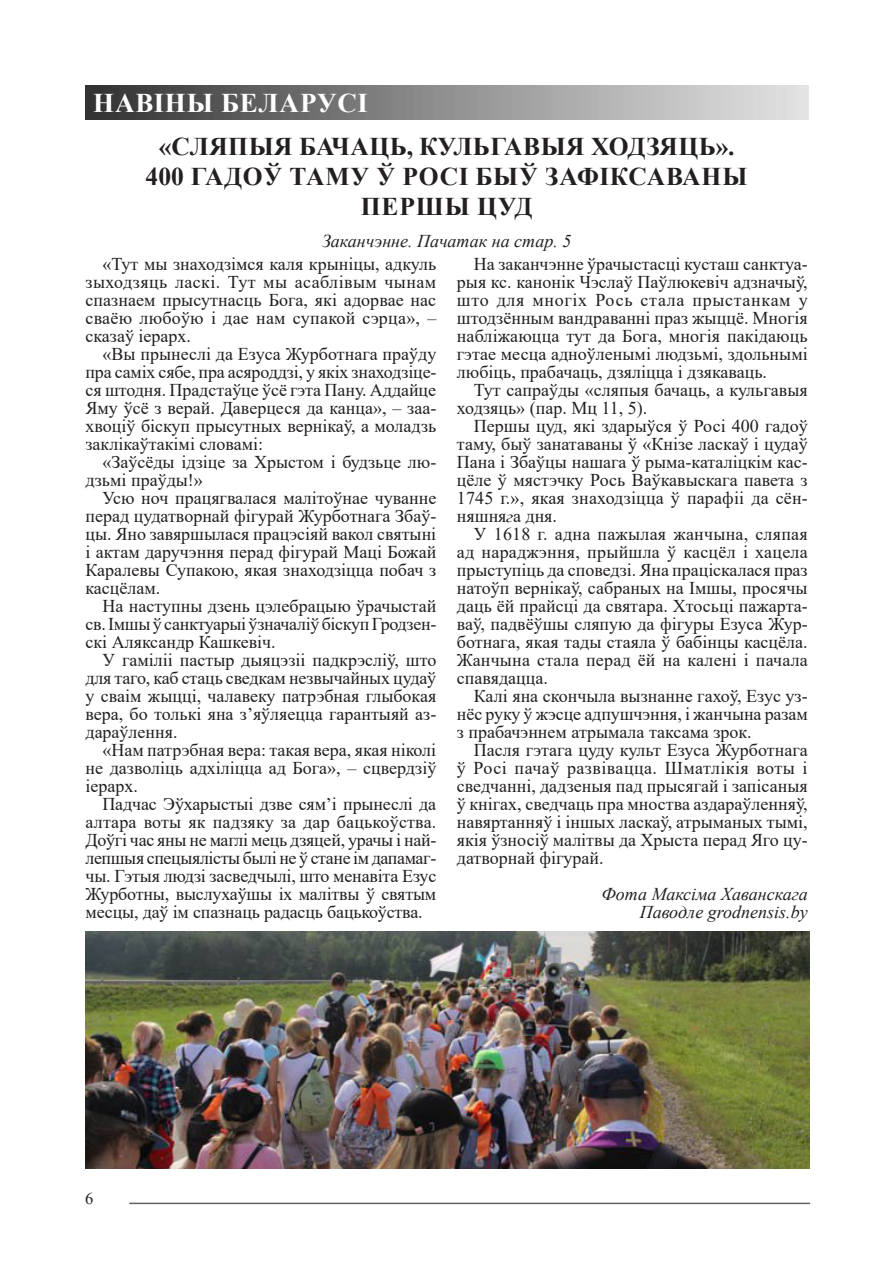
<style>
.page{position:relative;width:893px;height:1263px;background:#fff}
.page>*{position:absolute;margin:0;border:0;box-sizing:border-box;transform-origin:0 0}
.t1{font:700 27px "Times New Roman";letter-spacing:.035em;color:#fff}
.t2{font:700 25.5px/30px "Times New Roman";letter-spacing:.02em;color:#231f20;text-align:center}
.t3{font:18px/18px "Times New Roman";color:#231f20;text-align:justify}
.t4{font:italic 18px/18px "Times New Roman";color:#231f20;text-align:right}
.t5{font:16.5px "Times New Roman";color:#231f20}
.s1{font-style:italic;font-size:16.5px;color:#000}
</style>
<div class="page">
<img style="left:85px;top:85px;width:723px;height:34px">
<hr style="left:129px;top:1202px;width:681px;height:2px;background:#636366">
<img style="left:85px;top:932px;width:724px;height:236px">
<h1 class="t1" style="left:93px;top:83px;width:276px">НАВІНЫ БЕЛАРУСІ</h1>
<h2 class="t2" style="left:146px;top:131px;width:603px">«СЛЯПЫЯ БАЧАЦЬ, КУЛЬГАВЫЯ ХОДЗЯЦЬ».<br>400 ГАДОЎ ТАМУ Ў РОСІ БЫЎ ЗАФІКСАВАНЫ<br>ПЕРШЫ ЦУД</h2>
<p class="t4" style="left:322px;top:231px;width:251px">Заканчэнне. Пачатак на стар. 5</p>
<p class="t3" style="left:86px;top:254px;width:352px;text-indent:17px">«Тут мы знаходзімся каля крыніцы, адкуль зыходзяць ласкі. Тут мы асаблівым чынам спазнаем прысутнасць Бога, які адорвае нас сваёю любоўю і дае нам супакой сэрца», – сказаў іерарх.</p>
<p class="t3" style="left:86px;top:344px;width:352px;text-indent:17px">«Вы прынеслі да Езуса Журботнага праўду пра саміх сябе, пра асяроддзі, у якіх знаходзіце&shy;ся штодня. Прадстаўце ўсё гэта Пану. Аддайце Яму ўсё з верай. Даверцеся да канца», – заа&shy;хвоціў біскуп прысутных вернікаў, а моладзь заклікаўтакімі словамі:</p>
<p class="t3" style="left:86px;top:452px;width:352px;text-indent:17px">«Заўсёды ідзіце за Хрыстом і будзьце лю&shy;дзьмі праўды!»</p>
<p class="t3" style="left:86px;top:488px;width:352px;text-indent:17px">Усю ноч працягвалася малітоўнае чуванне перад цудатворнай фігурай Журботнага Збаў&shy;цы. Яно завяршылася працэсіяй вакол святыні і актам даручэння перад фігурай Маці Божай Каралевы Супакою, якая знаходзіцца побач з касцёлам.</p>
<p class="t3" style="left:86px;top:596px;width:352px;text-indent:17px">На наступны дзень цэлебрацыю ўрачыстай св. Імшы ў санктуарыі ўзначаліў біскуп Гродзен&shy;скі Аляксандр Кашкевіч.</p>
<p class="t3" style="left:86px;top:650px;width:352px;text-indent:17px">У гаміліі пастыр дыяцэзіі падкрэсліў, што для таго, каб стаць сведкам незвычайных цудаў у сваім жыцці, чалавеку патрэбная глыбокая вера, бо толькі яна з’яўляецца гарантыяй аз&shy;дараўлення.</p>
<p class="t3" style="left:86px;top:740px;width:352px;text-indent:17px">«Нам патрэбная вера: такая вера, якая ніколі не дазволіць адхіліцца ад Бога», – сцвердзіў іерарх.</p>
<p class="t3" style="left:86px;top:794px;width:352px;text-indent:17px">Падчас Эўхарыстыі дзве сям’і прынеслі да алтара воты як падзяку за дар бацькоўства.<br>Доўгі час яны не маглі мець дзяцей, урачы і най&shy;лепшыя спецыялісты былі не ў стане ім дапамаг&shy;чы. Гэтыя людзі засведчылі, што менавіта Езус Журботны, выслухаўшы іх малітвы ў святым месцы, даў ім спазнаць радасць бацькоўства.</p>
<p class="t3" style="left:457px;top:254px;width:352px;text-indent:17px">На заканчэнне ўрачыстасці кусташ санктуа&shy;рыя кс. канонік Чэслаў Паўлюкевіч адзначыў, што для многіх Рось стала прыстанкам у штодзённым вандраванні праз жыццё. Многія набліжаюцца тут да Бога, многія пакідаюць гэтае месца адноўленымі людзьмі, здольнымі любіць, прабачаць, дзяліцца і дзякаваць.</p>
<p class="t3" style="left:457px;top:380px;width:352px;text-indent:17px">Тут сапраўды «сляпыя бачаць, а кульгавыя ходзяць» (пар. Мц 11, 5).</p>
<p class="t3" style="left:457px;top:416px;width:352px;text-indent:17px">Першы цуд, які здарыўся ў Росі 400 гадоў таму, быў занатаваны ў «Кнізе ласкаў і цудаў Пана і Збаўцы нашага ў рыма-каталіцкім кас&shy;цёле ў мястэчку Рось Ваўкавыскага павета з 1745 г.», якая знаходзіцца ў парафіі да сён&shy;няшня<span class="s1">г</span>а дня.</p>
<p class="t3" style="left:457px;top:524px;width:352px;text-indent:17px">У 1618 г. адна пажылая жанчына, сляпая ад нараджэння, прыйшла ў касцёл і хацела прыступіць да споведзі. Яна праціскалася праз натоўп вернікаў, сабраных на Імшы, просячы даць ёй прайсці да святара. Хтосьці пажарта&shy;ваў, падвёўшы сляпую да фігуры Езуса Жур&shy;ботнага, якая тады стаяла ў бабінцы касцёла.<br>Жанчына стала перад ёй на калені і пачала спавядацца.</p>
<p class="t3" style="left:457px;top:686px;width:352px;text-indent:17px">Калі яна скончыла вызнанне гахоў, Езус уз&shy;нёс руку ў жэсце адпушчэння, і жанчына разам з прабачэннем атрымала таксама зрок.</p>
<p class="t3" style="left:457px;top:740px;width:352px;text-indent:17px">Пасля гэтага цуду культ Езуса Журботнага ў Росі пачаў развівацца. Шматлікія воты і сведчанні, дадзеныя пад прысягай і запісаныя ў кнігах, сведчаць пра мноства аздараўленняў, навяртанняў і іншых ласкаў, атрыманых тымі, якія ўзносіў малітвы да Хрыста перад Яго цу&shy;датворнай фігурай.</p>
<p class="t4" style="left:601px;top:885px;width:208px">Фота Максіма Хаванскага<br>Паводле grodnensis.by</p>
<p class="t5" style="left:85px;top:1186px;width:10px">6</p>
</div>
